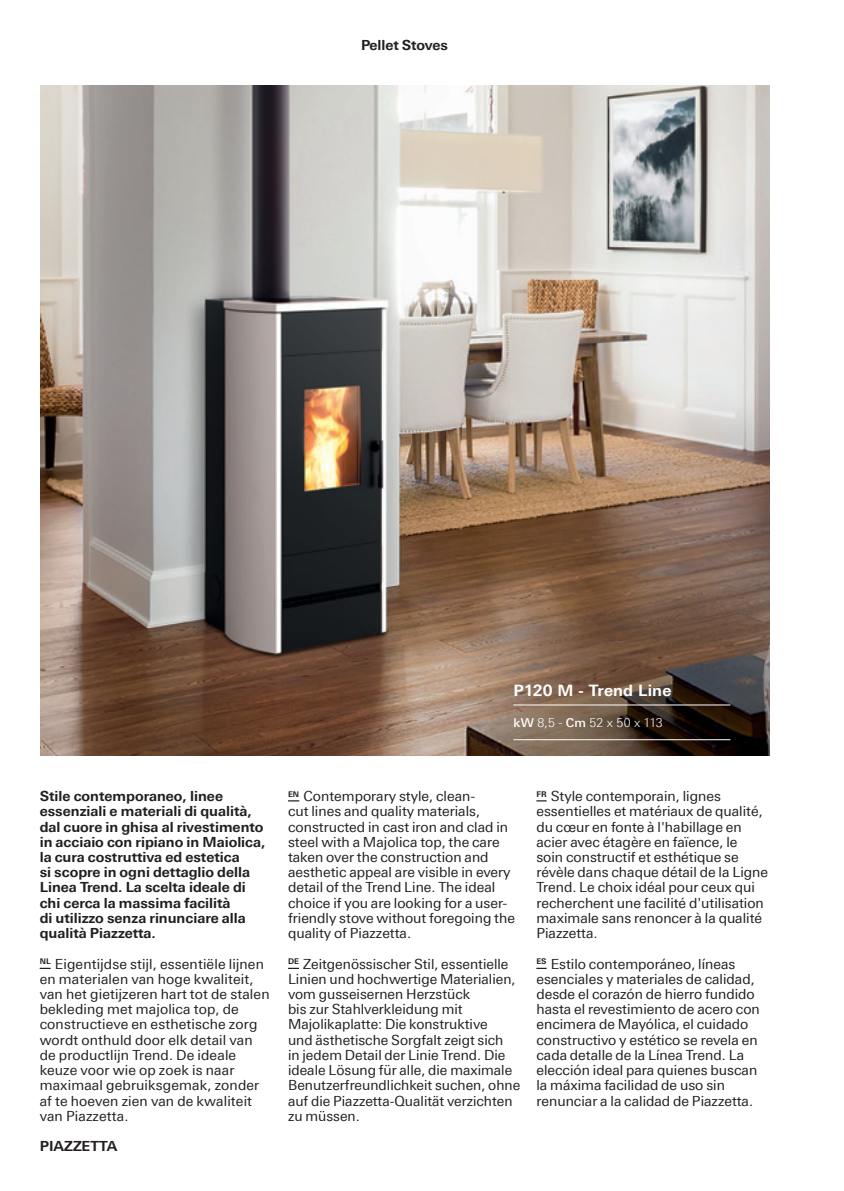
<style>
.page{position:relative;width:844px;height:1191px;background:#fff}
.page>*{position:absolute;margin:0;border:0;box-sizing:border-box;transform-origin:0 0}
.t1{font:700 15.75px "Linotype Univers 630";letter-spacing:.005em;color:#fff}
._02_Testo_prodotto_S{font:14px/15.2px "Linotype Univers 430";color:#231f20}
._02_Testo_prodotto_I{font:700 14px/15.2px "Linotype Univers 630";color:#231f20}
._00_00_body-text{font:700 14px "Linotype Univers 630";letter-spacing:-.005em;color:#231f20}
.t2{font:300 12.25px "Linotype Univers 330";letter-spacing:-.015em;color:#fff}
.s1{font-family:"Linotype Univers 530";font-weight:500}
</style>
<div class="page">
<svg style="left:288px;top:967px;width:11px;height:2px"></svg>
<svg style="left:536px;top:967px;width:10px;height:2px"></svg>
<svg style="left:40px;top:967px;width:11px;height:2px"></svg>
<img style="left:41px;top:85px;width:728px;height:670px">
<hr style="left:513px;top:704px;width:217px;height:1px;background:#fff">
<hr style="left:513px;top:739px;width:217px;height:1px;background:#fff">
<p class="_00_00_body-text" style="left:361px;top:36px;width:88px">Pellet Stoves</p>
<p class="t1" style="left:513px;top:681px;width:159px">P120 M - Trend Line</p>
<p class="t2" style="left:513px;top:715px;width:151px"><span class="s1">kW</span> 8,5 - <span class="s1">Cm</span> 52 x 50 x 113</p>
<p class="_02_Testo_prodotto_I" style="left:40px;top:788px;width:227px">Stile contemporaneo, linee essenziali e materiali di qualità, dal cuore in ghisa al rivestimento in acciaio con ripiano in Maiolica, la cura costruttiva ed estetica<br>si scopre in ogni dettaglio della<br>Linea Trend. La scelta ideale di chi cerca la massima facilità<br>di utilizzo senza rinunciare alla qualità Piazzetta.</p>
<p class="_02_Testo_prodotto_S" style="left:40px;top:956px;width:231px"><sup>NL</sup> Eigentijdse stijl, essentiële lijnen en materialen van hoge kwaliteit, van het gietijzeren hart tot de stalen bekleding met majolica top, de constructieve en esthetische zorg wordt onthuld door elk detail van de productlijn Trend. De ideale keuze voor wie op zoek is naar maximaal gebruiksgemak, zonder af te hoeven zien van de kwaliteit van Piazzetta.</p>
<p class="_02_Testo_prodotto_I" style="left:40px;top:1138px;width:79px">PIAZZETTA</p>
<p class="_02_Testo_prodotto_S" style="left:288px;top:788px;width:228px"><sup>EN</sup> Contemporary style, clean-<br>cut lines and quality materials, constructed in cast iron and clad in steel with a Majolica top, the care taken over the construction and aesthetic appeal are visible in every detail of the Trend Line. The ideal choice if you are looking for a user&shy;friendly stove without foregoing the quality of Piazzetta.</p>
<p class="_02_Testo_prodotto_S" style="left:536px;top:788px;width:233px"><sup>FR</sup> Style contemporain, lignes essentielles et matériaux de qualité, du cœur en fonte à l'habillage en acier avec étagère en faïence, le<br>soin constructif et esthétique se révèle dans chaque détail de la Ligne<br>Trend. Le choix idéal pour ceux qui recherchent une facilité d'utilisation maximale sans renoncer à la qualité<br>Piazzetta.</p>
<p class="_02_Testo_prodotto_S" style="left:288px;top:956px;width:234px"><sup>DE</sup> Zeitgenössischer Stil, essentielle Linien und hochwertige Materialien, vom gusseisernen Herzstück<br>bis zur Stahlverkleidung mit Majolikaplatte: Die konstruktive<br>und ästhetische Sorgfalt zeigt sich<br>in jedem Detail der Linie Trend. Die ideale Lösung für alle, die maximale Benutzerfreundlichkeit suchen, ohne auf die Piazzetta-Qualität verzichten zu müssen.</p>
<p class="_02_Testo_prodotto_S" style="left:536px;top:956px;width:225px"><sup>ES</sup> Estilo contemporáneo, líneas esenciales y materiales de calidad, desde el corazón de hierro fundido hasta el revestimiento de acero con encimera de Mayólica, el cuidado constructivo y estético se revela en cada detalle de la Línea Trend. La elección ideal para quienes buscan la máxima facilidad de uso sin renunciar a la calidad de Piazzetta.</p>
</div>
